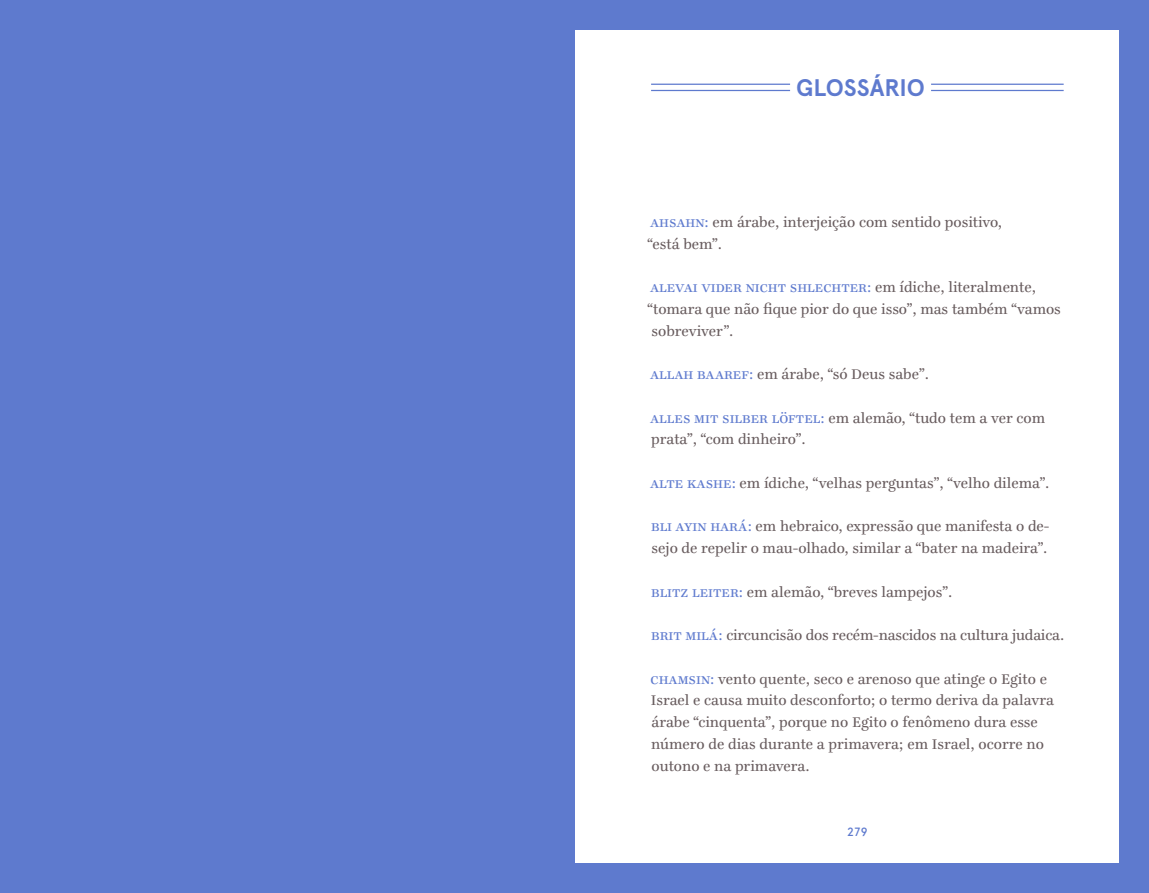
<style>
.page{position:relative;width:1149px;height:893px;background:#fff}
.page>*{position:absolute;margin:0;border:0;box-sizing:border-box;transform-origin:0 0}
.t1{font:700 24px "Apercu";letter-spacing:-.005em;color:#5e7ace}
.t2{font:15.3px/21.8px "Ingeborg";color:#675b5d}
.t3{font:500 12px "Apercu";color:#5e7ace}
.s1{color:#5e7ace}
</style>
<div class="page">
<hr style="left:651px;top:84px;width:138px;height:1px;background:#5e7ace">
<hr style="left:651px;top:90px;width:138px;height:1px;background:#5e7ace">
<hr style="left:930px;top:84px;width:133px;height:1px;background:#5e7ace">
<hr style="left:930px;top:90px;width:133px;height:1px;background:#5e7ace">
<div style="left:20px;top:18px;width:554px;height:861px;background:#5e7ace"></div>
<div style="left:0;top:0;width:1148px;height:30px;background:#5e7ace"></div>
<div style="left:0;top:863px;width:1148px;height:30px;background:#5e7ace"></div>
<div style="left:0;top:0;width:30px;height:871px;background:#5e7ace"></div>
<div style="left:1118px;top:0;width:30px;height:873px;background:#5e7ace"></div>
<h1 class="t1" style="left:796px;top:73px;width:130px">GLOSSÁRIO</h1>
<p class="t2" style="left:647px;top:211px;width:356px"><span class="s1">ahsahn:</span> em árabe, interjeição com sentido positivo, “está bem”.</p>
<p class="t2" style="left:647px;top:276px;width:415px"><span class="s1">alevai vider nicht shlechter:</span> em ídiche, literalmente, “tomara que não fique pior do que isso”, mas também “vamos sobreviver”.</p>
<p class="t2" style="left:650px;top:363px;width:280px"><span class="s1">allah baaref:</span> em árabe, “só Deus sabe”.</p>
<p class="t2" style="left:650px;top:407px;width:396px"><span class="s1">alles mit silber löftel:</span> em alemão, “tudo tem a ver com prata”, “com dinheiro”.</p>
<p class="t2" style="left:650px;top:472px;width:400px"><span class="s1">alte kashe:</span> em ídiche, “velhas perguntas”, “velho dilema”.</p>
<p class="t2" style="left:651px;top:516px;width:400px"><span class="s1">bli ayin hará:</span> em hebraico, expressão que manifesta o de&shy;sejo de repelir o mau-olhado, similar a “bater na madeira”.</p>
<p class="t2" style="left:651px;top:581px;width:302px"><span class="s1">blitz leiter:</span> em alemão, “breves lampejos”.</p>
<p class="t2" style="left:651px;top:624px;width:414px"><span class="s1">brit milá:</span> circuncisão dos recém-nascidos na cultura judaica.</p>
<p class="t2" style="left:650px;top:668px;width:405px"><span class="s1">chamsin:</span> vento quente, seco e arenoso que atinge o Egito e Israel e causa muito desconforto; o termo deriva da palavra árabe “cinquenta”, porque no Egito o fenômeno dura esse número de dias durante a primavera; em Israel, ocorre no outono e na primavera.</p>
<p class="t3" style="left:847px;top:824px;width:22px">279</p>
</div>
